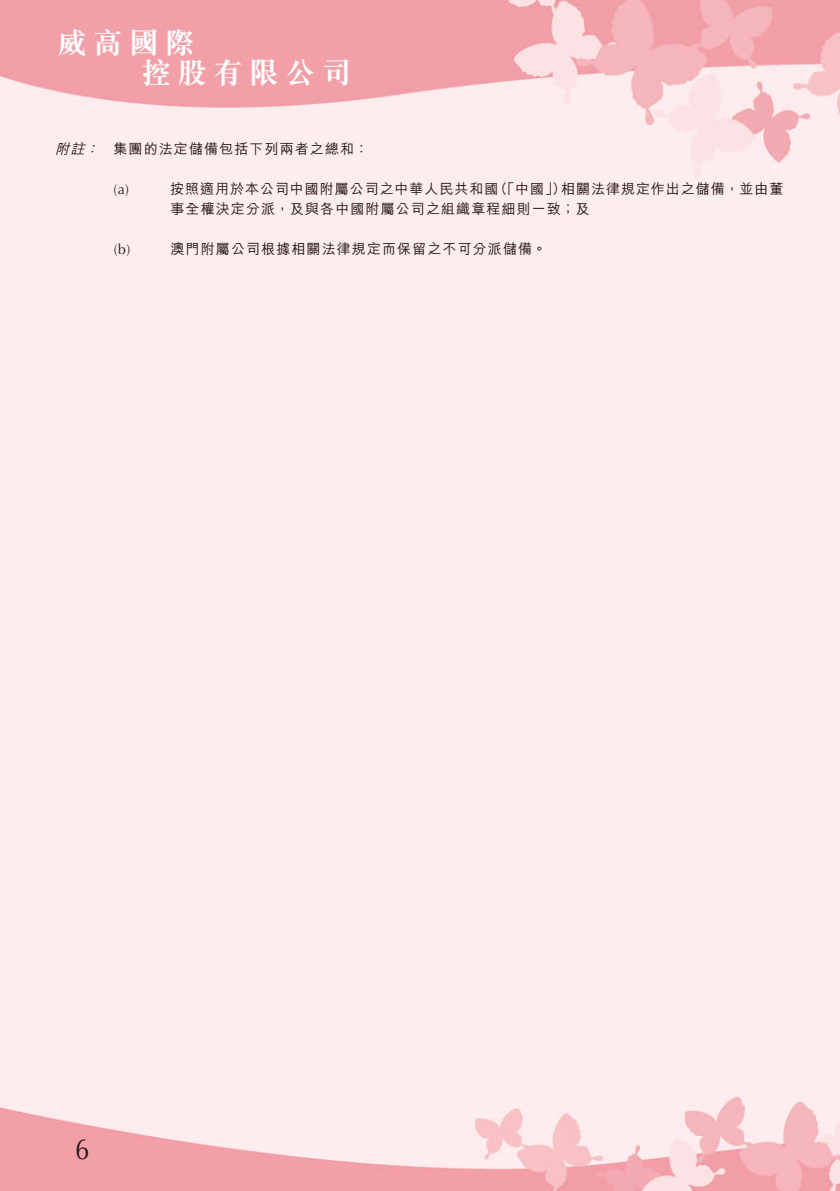
<style>
.page{position:relative;width:840px;height:1191px;background:#fff}
.page>*{position:absolute;margin:0;border:0;box-sizing:border-box;transform-origin:0 0}
.t1{font:700 30px/29.8px "M Sung HK";letter-spacing:.2em;color:#fff}
.t2{font:29.2px "Optima LT Std";color:#231916;scale:.88 1}
.t3{font:500 14px/20px "M Hei HK";letter-spacing:.08em;color:#231916}
.t4{font:14px "Optima LT Std";color:#231916}
.s1{font-style:italic}
</style>
<div class="page">
<h1 class="t1" style="left:141px;top:27px;width:212px;text-indent:-84px">威高國際<br>控股有限公司</h1>
<p class="t3" style="left:55px;top:138px;width:314px"><span class="s1">附註：</span> 集團的法定儲備包括下列兩者之總和：</p>
<p class="t4" style="left:113px;top:181px;width:17px">(a)</p>
<p class="t3" style="left:170px;top:178px;width:614px">按照適用於本公司中國附屬公司之中華人民共和國（「中國」）相關法律規定作出之儲備，並由董事全權決定分派，及與各中國附屬公司之組織章程細則一致；及</p>
<p class="t4" style="left:114px;top:241px;width:18px">(b)</p>
<p class="t3" style="left:170px;top:238px;width:377px">澳門附屬公司根據相關法律規定而保留之不可分派儲備。</p>
<p class="t2" style="left:75px;top:1132px;width:18px">6</p>
</div>
